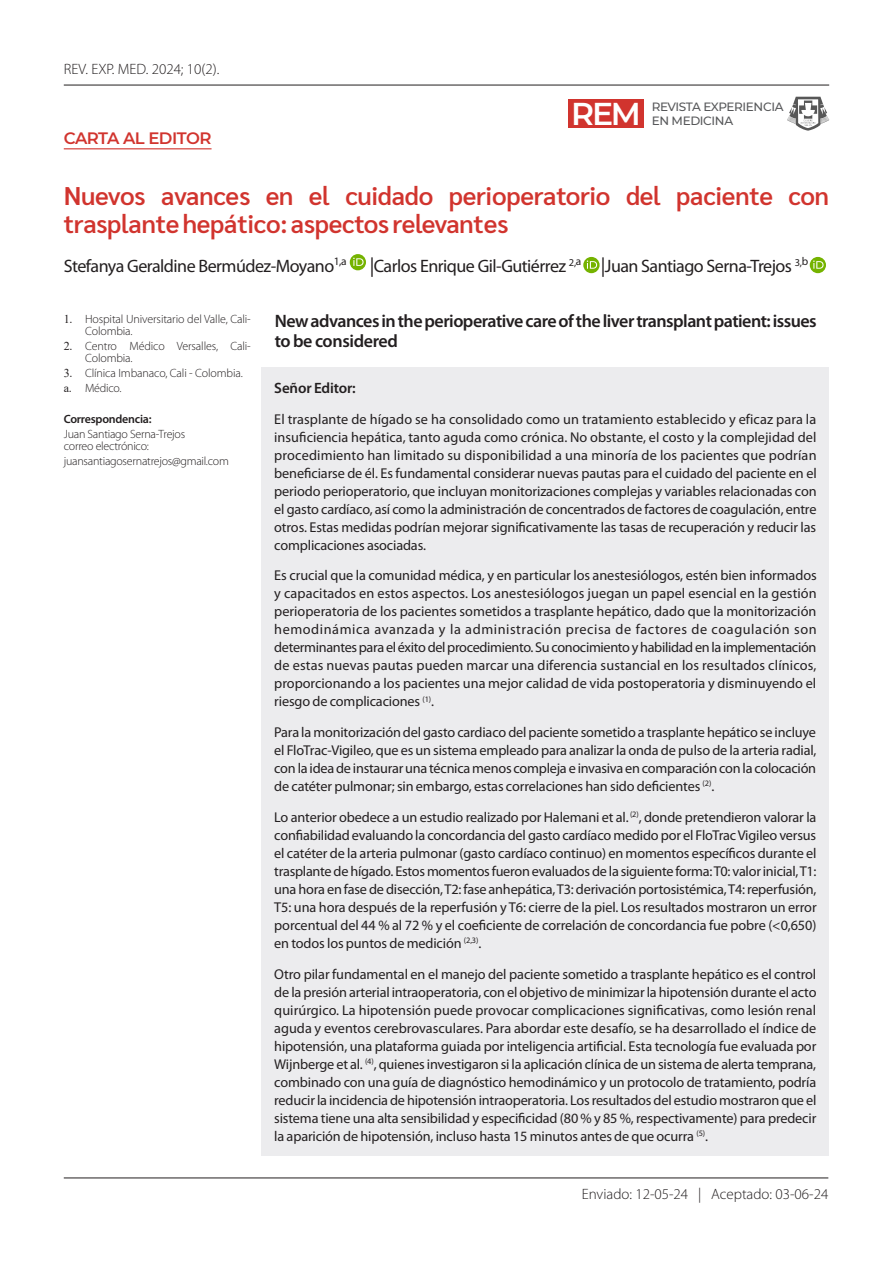
<style>
.page{position:relative;width:893px;height:1263px;background:#fff}
.page>*{position:absolute;margin:0;border:0;box-sizing:border-box;transform-origin:0 0}
.t1{font:600 31.5px "Montserrat";color:#fff}
.t2{font:600 25.5px/28.5px "Sarabun";letter-spacing:-.01em;color:#d1342e}
.t3{font:18px "Myriad Pro";letter-spacing:-.03em;color:#231f20}
.texto_myriam_pro{font:600 18px/19.5px "Myriad Pro";letter-spacing:-.03em;color:#231f20}
.t4{font:600 16.5px "Montserrat";letter-spacing:-.03em;color:#d1342e}
.t5{font:300 15px "Myriad Pro";color:#231f20}
.parrafo_final{font:600 15px "Myriad Pro";letter-spacing:-.01em;color:#231f20}
.parrafo_final-2{font:14.25px/18px "Myriad Pro";letter-spacing:-.01em;color:#231f20;text-align:justify}
.List_Paragraph{font:300 12px/12px "Myriad Pro";letter-spacing:-.01em;color:#231f20}
.t6{font:500 12px/13.5px "Montserrat";letter-spacing:-.03em;color:#57585a}
.List_Paragraph-2{font:600 12px "Myriad Pro";letter-spacing:-.02em;color:#231f20}
.s1{font-size:19.5px}
.s2{font-family:"Times New Roman";font-weight:400}
</style>
<div class="page">
<hr style="left:64px;top:85px;width:765px;height:1px;background:#231f20">
<hr style="left:64px;top:1177px;width:764px;height:1px;background:#231f20">
<div style="left:568px;top:99px;width:76px;height:29px;background:#d1342e"></div>
<svg style="left:787px;top:97px;width:42px;height:34px"></svg>
<div style="left:261px;top:367px;width:568px;height:788px;background:#ececee"></div>
<hr style="left:64px;top:148px;width:148px;height:1px;background:#d1342e">
<div style="left:350px;top:254px;width:16px;height:16px;background:#75b300;border-radius:50%"></div>
<svg style="left:353px;top:258px;width:11px;height:8px"></svg>
<svg style="left:583px;top:257px;width:17px;height:16px"></svg>
<svg style="left:587px;top:261px;width:10px;height:8px"></svg>
<svg style="left:810px;top:257px;width:16px;height:16px"></svg>
<svg style="left:813px;top:261px;width:10px;height:8px"></svg>
<p class="t5" style="left:64px;top:61px;width:157px">REV. EXP. MED. 2024; 10(2).</p>
<p class="t4" style="left:64px;top:127px;width:149px">CARTA AL EDITOR</p>
<h1 class="t1" style="left:571px;top:91px;width:71px">REM</h1>
<p class="t6" style="left:652px;top:100px;width:133px">REVISTA EXPERIENCIA<br>EN MEDICINA</p>
<p class="t2" style="left:64px;top:182px;width:767px">Nuevos avances en el cuidado perioperatorio del paciente con trasplante hepático: aspectos relevantes</p>
<p class="t3" style="left:64px;top:254px;width:746px">Stefanya Geraldine Bermúdez-Moyano<sup>1,a</sup> <span class="s1">|</span>Carlos Enrique Gil-Gutiérrez <sup>2,</sup><sup>a</sup> <span class="s1">|</span>Juan Santiago Serna-Trejos <sup>3,</sup><sup>b</sup></p>
<p class="List_Paragraph" style="left:85px;top:313px;width:167px;text-indent:-21px"><span class="s2">1.</span> Hospital Universitario del Valle, Cali-<br>Colombia.</p>
<p class="List_Paragraph" style="left:85px;top:340px;width:167px;text-indent:-21px"><span class="s2">2.</span> Centro Médico Versalles, Cali-<br>Colombia.</p>
<p class="List_Paragraph" style="left:64px;top:367px;width:181px"><span class="s2">3.</span> Clínica Imbanaco, Cali - Colombia.</p>
<p class="List_Paragraph" style="left:64px;top:382px;width:59px"><span class="s2">a.</span> Médico.</p>
<p class="List_Paragraph-2" style="left:64px;top:411px;width:89px">Correspondencia:</p>
<p class="List_Paragraph" style="left:64px;top:428px;width:123px">Juan Santiago Serna-Trejos correo electrónico:</p>
<p class="List_Paragraph" style="left:64px;top:455px;width:167px">juansantiagosernatrejos@gmail.com</p>
<p class="texto_myriam_pro" style="left:275px;top:311px;width:544px">New advances in the perioperative care of the liver transplant patient: issues to be considered</p>
<p class="parrafo_final" style="left:274px;top:378px;width:83px">Señor Editor:</p>
<p class="parrafo_final-2" style="left:274px;top:410px;width:544px">El trasplante de hígado se ha consolidado como un tratamiento establecido y eficaz para la insuficiencia hepática, tanto aguda como crónica. No obstante, el costo y la complejidad del procedimiento han limitado su disponibilidad a una minoría de los pacientes que podrían beneficiarse de él. Es fundamental considerar nuevas pautas para el cuidado del paciente en el periodo perioperatorio, que incluyan monitorizaciones complejas y variables relacionadas con el gasto cardíaco, así como la administración de concentrados de factores de coagulación, entre otros. Estas medidas podrían mejorar significativamente las tasas de recuperación y reducir las complicaciones asociadas.</p>
<p class="parrafo_final-2" style="left:274px;top:566px;width:544px">Es crucial que la comunidad médica, y en particular los anestesiólogos, estén bien informados y capacitados en estos aspectos. Los anestesiólogos juegan un papel esencial en la gestión perioperatoria de los pacientes sometidos a trasplante hepático, dado que la monitorización hemodinámica avanzada y la administración precisa de factores de coagulación son determinantes para el éxito del procedimiento. Su conocimiento y habilidad en la implementación de estas nuevas pautas pueden marcar una diferencia sustancial en los resultados clínicos, proporcionando a los pacientes una mejor calidad de vida postoperatoria y disminuyendo el riesgo de complicaciones <sup>(1)</sup>.</p>
<p class="parrafo_final-2" style="left:274px;top:723px;width:544px">Para la monitorización del gasto cardiaco del paciente sometido a trasplante hepático se incluye el FloTrac-Vigileo, que es un sistema empleado para analizar la onda de pulso de la arteria radial, con la idea de instaurar una técnica menos compleja e invasiva en comparación con la colocación de catéter pulmonar; sin embargo, estas correlaciones han sido deficientes <sup>(2)</sup>.</p>
<p class="parrafo_final-2" style="left:274px;top:808px;width:544px">Lo anterior obedece a un estudio realizado por Halemani et al. <sup>(2)</sup>, donde pretendieron valorar la confiabilidad evaluando la concordancia del gasto cardíaco medido por el FloTrac Vigileo versus el catéter de la arteria pulmonar (gasto cardíaco continuo) en momentos específicos durante el trasplante de hígado. Estos momentos fueron evaluados de la siguiente forma: T0: valor inicial, T1: una hora en fase de disección, T2: fase anhepática, T3: derivación portosistémica, T4: reperfusión, T5: una hora después de la reperfusión y T6: cierre de la piel. Los resultados mostraron un error porcentual del 44 % al 72 % y el coeficiente de correlación de concordancia fue pobre (&lt;0,650) en todos los puntos de medición <sup>(2,3)</sup>.</p>
<p class="parrafo_final-2" style="left:274px;top:965px;width:544px">Otro pilar fundamental en el manejo del paciente sometido a trasplante hepático es el control de la presión arterial intraoperatoria, con el objetivo de minimizar la hipotensión durante el acto quirúrgico. La hipotensión puede provocar complicaciones significativas, como lesión renal aguda y eventos cerebrovasculares. Para abordar este desafío, se ha desarrollado el índice de hipotensión, una plataforma guiada por inteligencia artificial. Esta tecnología fue evaluada por Wijnberge et al. <sup>(4)</sup>, quienes investigaron si la aplicación clínica de un sistema de alerta temprana, combinado con una guía de diagnóstico hemodinámico y un protocolo de tratamiento, podría reducir la incidencia de hipotensión intraoperatoria. Los resultados del estudio mostraron que el sistema tiene una alta sensibilidad y especificidad (80 % y 85 %, respectivamente) para predecir la aparición de hipotensión, incluso hasta 15 minutos antes de que ocurra <sup>(5)</sup>.</p>
<p class="t5" style="left:582px;top:1185px;width:248px">Enviado: 12-05-24 | Aceptado: 03-06-24</p>
</div>
